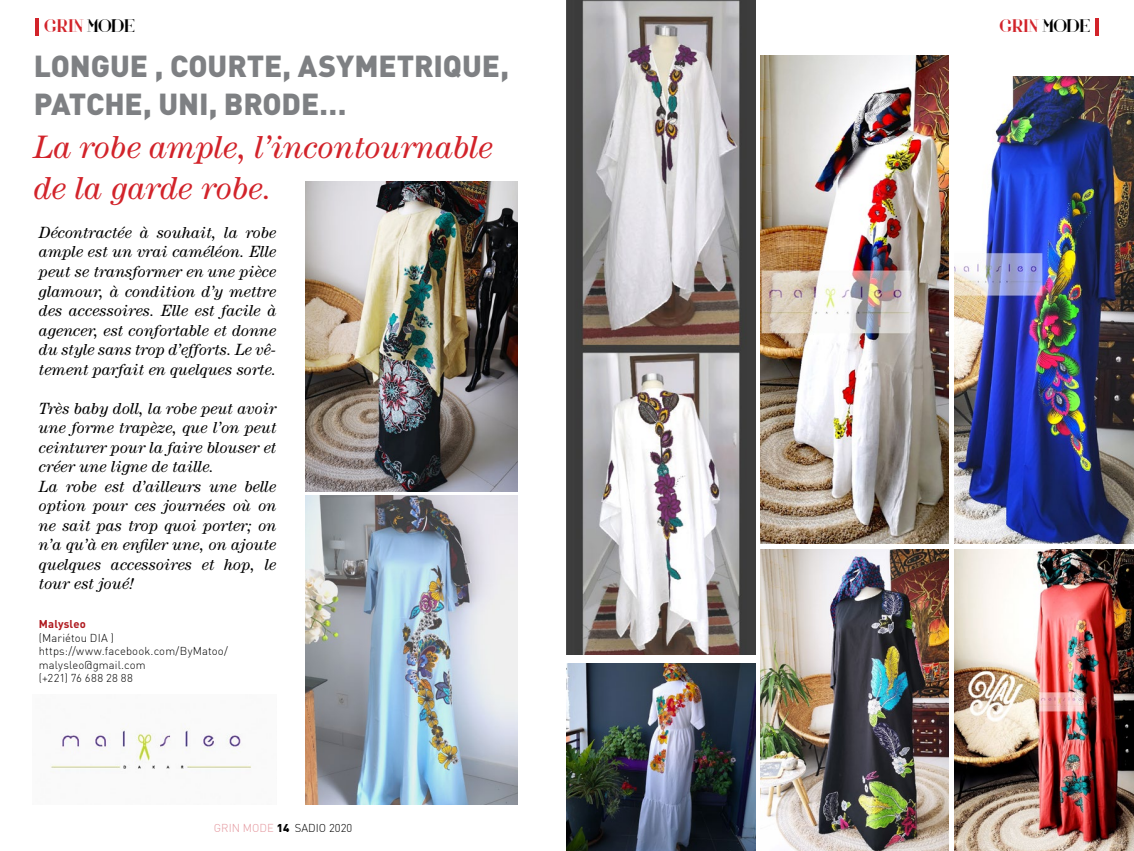
<style>
.page{position:relative;width:1134px;height:851px;background:#fff}
.page>*{position:absolute;margin:0;border:0;box-sizing:border-box;transform-origin:0 0}
.t1{font:italic 32.5px/41.2px "Century";color:#d2232a}
.t2{font:900 30px/37.5px "DIN";color:#7e8083}
.t3{font:18.75px "Voor";color:#d2232a}
.t4{font:italic 16.25px/19.5px "Century";color:#000;text-align:justify}
.t5{font:300 11.25px/13.5px "DIN";letter-spacing:.01em;color:#000}
.t6{font:700 11.25px "DIN";letter-spacing:.015em;color:#af191e}
.s1{color:#000}
.s2{color:#e4979e}
.s3{font-weight:900}
</style>
<div class="page">
<hr style="left:35px;top:18px;width:4px;height:17px;background:#d2232a">
<hr style="left:1095px;top:18px;width:3px;height:18px;background:#d2232a">
<img style="left:306px;top:182px;width:211px;height:309px">
<img style="left:567px;top:0;width:188px;height:654px">
<img style="left:760px;top:56px;width:189px;height:487px">
<img style="left:567px;top:663px;width:188px;height:187px">
<img style="left:760px;top:549px;width:189px;height:301px">
<img style="left:954px;top:76px;width:180px;height:467px">
<img style="left:954px;top:549px;width:180px;height:301px">
<img style="left:306px;top:495px;width:211px;height:309px">
<img style="left:50px;top:723px;width:202px;height:50px">
<p class="t3" style="left:44px;top:14px;width:56px">GRIN <span class="s1">MODE</span></p>
<p class="t3" style="left:999px;top:14px;width:56px">GRIN <span class="s1">MODE</span></p>
<h2 class="t2" style="left:34px;top:46px;width:477px;text-indent:230px">E, ASYMETRIQUE,<br>PATCHE, UNI, BRODE…</h2>
<h1 class="t1" style="left:34px;top:126px;width:461px">La robe ample, l’incontournable de la garde robe.</h1>
<h2 class="t2" style="left:34px;top:46px;width:193px">LONGUE , COURT</h2>
<p class="t4" style="left:39px;top:222px;width:239px">Décontractée à souhait, la robe ample est un vrai caméléon. Elle peut se transformer en une pièce glamour, à condition d’y mettre des accessoires. Elle est facile à agencer, est confortable et donne du style sans trop d’efforts. Le vê&shy;tement parfait en quelques sorte.</p>
<p class="t4" style="left:39px;top:398px;width:239px;text-align:left">Très baby doll, la robe peut avoir une forme trapèze, que l’on peut ceinturer pour la faire blouser et créer une ligne de taille.<br>La robe est d’ailleurs une belle option pour ces journées où on ne sait pas trop quoi porter; on n’a qu’à en enfiler une, on ajoute quelques accessoires et hop, le tour est joué!</p>
<p class="t6" style="left:39px;top:617px;width:48px">Malysleo</p>
<p class="t5" style="left:39px;top:631px;width:58px">(Mariétou DIA</p>
<p class="t5" style="left:39px;top:631px;width:190px;text-indent:72px">) https://www.facebook.com/ByMatoo/ malysleo@gmail.com<br>(+221) 76 688 28 88</p>
<p class="t5" style="left:214px;top:820px;width:140px"><span class="s2">GRIN mode</span> <span class="s3">14</span> sadio 2020</p>
</div>
